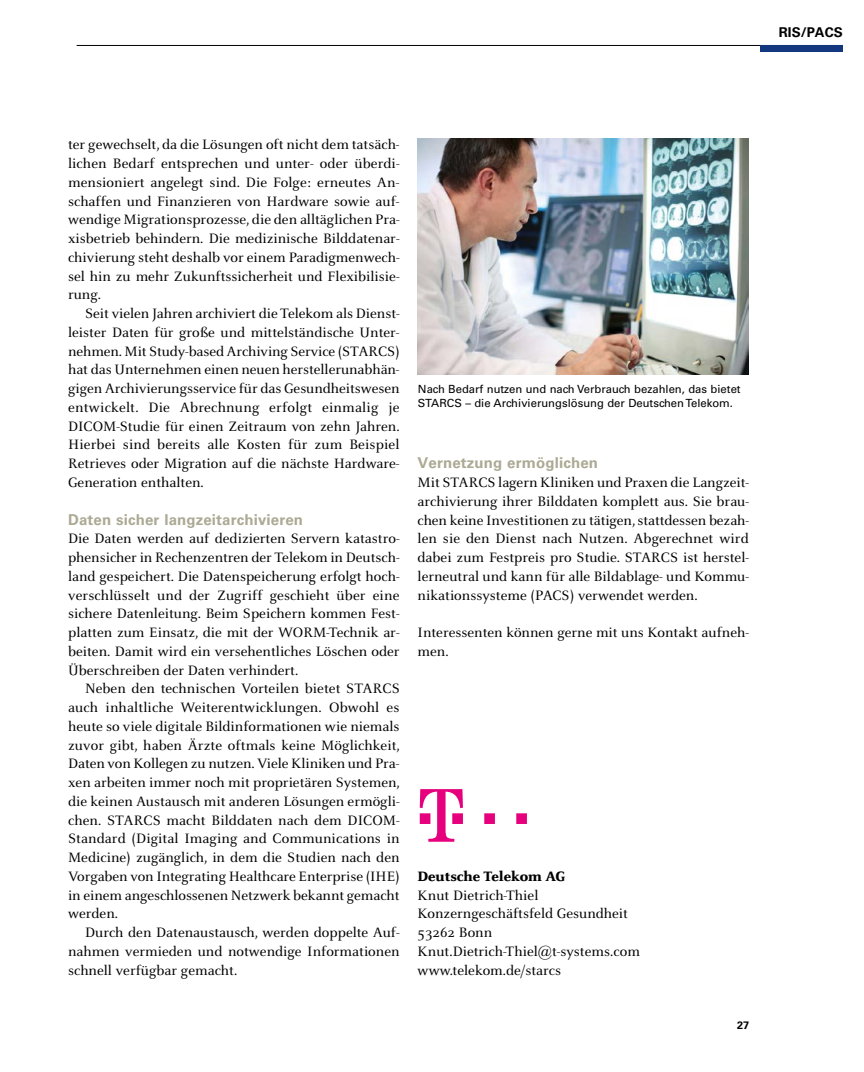
<style>
.page{position:relative;width:864px;height:1072px;background:#fff}
.page>*{position:absolute;margin:0;border:0;box-sizing:border-box;transform-origin:0 0}
.t1{font:15px/18.8px "Celeste OT";color:#000;text-align:justify}
.t2{font:700 15px "Univers LT Std";letter-spacing:.01em;color:#aca994}
.t3{font:800 15px "Celeste OT";letter-spacing:-.01em;color:#000}
.t4{font:700 13.5px "Univers LT Std";color:#000}
.t5{font:11.25px/13.5px "Univers LT Std";color:#000}
.t6{font:700 10.8px "Univers LT Std";color:#000}
</style>
<div class="page">
<hr style="left:77px;top:45px;width:765px;height:1px;background:#000">
<div style="left:759px;top:45px;width:83px;height:7px;background:#14387f"></div>
<img style="left:417px;top:138px;width:331px;height:236px">
<svg style="left:419px;top:789px;width:107px;height:52px"></svg>
<p class="t4" style="left:778px;top:24px;width:65px">RIS/PACS</p>
<p class="t1" style="left:68px;top:135px;width:333px">ter gewechselt, da die Lösungen oft nicht dem tatsäch&shy;lichen Bedarf entsprechen und unter- oder überdi&shy;mensioniert angelegt sind. Die Folge: erneutes An&shy;schaffen und Finanzieren von Hardware sowie auf&shy;wendige Migrationsprozesse, die den alltäglichen Pra&shy;xisbetrieb behindern. Die medizinische Bilddatenar&shy;chivierung steht deshalb vor einem Paradigmenwech&shy;sel hin zu mehr Zukunftssicherheit und Flexibilisie&shy;rung.</p>
<p class="t1" style="left:68px;top:304px;width:333px;text-indent:17px">Seit vielen Jahren archiviert die Telekom als Dienst&shy;leister Daten für große und mittelständische Unter&shy;nehmen. Mit Study-based Archiving Service (STARCS) hat das Unternehmen einen neuen herstellerunabhän&shy;gigen Archivierungsservice für das Gesundheitswesen entwickelt. Die Abrechnung erfolgt einmalig je DICOM-Studie für einen Zeitraum von zehn Jahren.<br>Hierbei sind bereits alle Kosten für zum Beispiel Retrieves oder Migration auf die nächste Hardware-Generation enthalten.</p>
<p class="t2" style="left:68px;top:510px;width:236px">Daten sicher langzeitarchivieren</p>
<p class="t1" style="left:68px;top:529px;width:333px">Die Daten werden auf dedizierten Servern katastro&shy;phensicher in Rechenzentren der Telekom in Deutsch&shy;land gespeichert. Die Datenspeicherung erfolgt hoch&shy;verschlüsselt und der Zugriff geschieht über eine sichere Datenleitung. Beim Speichern kommen Fest&shy;platten zum Einsatz, die mit der WORM-Technik ar&shy;beiten. Damit wird ein versehentliches Löschen oder Überschreiben der Daten verhindert.</p>
<p class="t1" style="left:68px;top:679px;width:333px;text-indent:17px">Neben den technischen Vorteilen bietet STARCS auch inhaltliche Weiterentwicklungen. Obwohl es heute so viele digitale Bildinformationen wie niemals zuvor gibt, haben Ärzte oftmals keine Möglichkeit, Daten von Kollegen zu nutzen. Viele Kliniken und Pra&shy;xen arbeiten immer noch mit proprietären Systemen, die keinen Austausch mit anderen Lösungen ermögli&shy;chen. STARCS macht Bilddaten nach dem DICOM-Standard (Digital Imaging and Communications in Medicine) zugänglich, in dem die Studien nach den Vorgaben von Integrating Healthcare Enterprise (IHE) in einem angeschlossenen Netzwerk bekannt gemacht werden.</p>
<p class="t1" style="left:68px;top:923px;width:333px;text-indent:17px">Durch den Datenaustausch, werden doppelte Auf&shy;nahmen vermieden und notwendige Informationen schnell verfügbar gemacht.</p>
<p class="t5" style="left:418px;top:382px;width:324px">Nach Bedarf nutzen und nach Verbrauch bezahlen, das bietet<br>STARCS – die Archivierungslösung der Deutschen Telekom.</p>
<p class="t2" style="left:417px;top:454px;width:182px">Vernetzung ermöglichen</p>
<p class="t1" style="left:417px;top:473px;width:333px">Mit STARCS lagern Kliniken und Praxen die Langzeit&shy;archivierung ihrer Bilddaten komplett aus. Sie brau&shy;chen keine Investitionen zu tätigen, stattdessen bezah&shy;len sie den Dienst nach Nutzen. Abgerechnet wird dabei zum Festpreis pro Studie. STARCS ist herstel&shy;lerneutral und kann für alle Bildablage- und Kommu&shy;nikationssysteme (PACS) verwendet werden.</p>
<p class="t1" style="left:417px;top:623px;width:333px">Interessenten können gerne mit uns Kontakt aufneh&shy;men.</p>
<p class="t3" style="left:417px;top:867px;width:149px">Deutsche Telekom AG</p>
<p class="t1" style="left:417px;top:885px;width:224px;text-align:left">Knut Dietrich-Thiel<br>Konzerngeschäftsfeld Gesundheit<br>53262 Bonn<br>Knut.Dietrich-Thiel@t-systems.com www.telekom.de/starcs</p>
<p class="t6" style="left:736px;top:1018px;width:14px">27</p>
</div>
